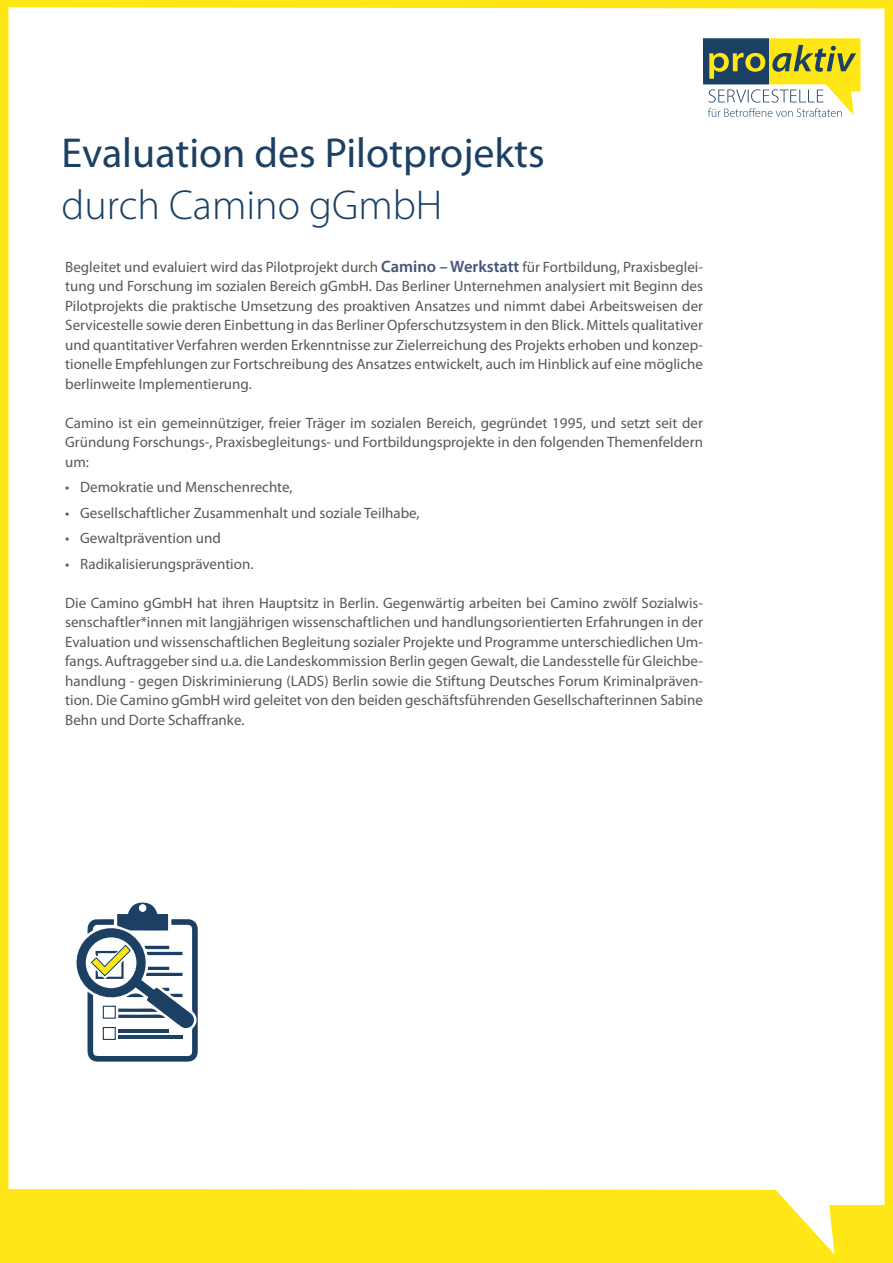
<style>
.page{position:relative;width:893px;height:1263px;background:#ffe616}
.page>*{position:absolute;margin:0;border:0;box-sizing:border-box;transform-origin:0 0}
.t1{font:42px "Myriad Pro";color:#1b4064}
.t2{font:300 42px "Myriad Pro";color:#1b4064}
.t3{font:15px/19.5px "Myriad Pro";color:#57585a;text-align:justify}
.s1{font-weight:600;font-size:16.5px;color:#445478}
</style>
<div class="page">
<div style="left:9px;top:7px;width:875px;height:1247px;background:#fff"></div>
<div style="left:703px;top:38px;width:66px;height:46px;background:#1b4064"></div>
<svg style="left:708px;top:38px;width:152px;height:79px"></svg>
<svg style="left:73px;top:902px;width:125px;height:160px;background:#acb9c3"></svg>
<div style="left:103px;top:1027px;width:13px;height:13px;border:1px solid #1b4064"></div>
<div style="left:103px;top:1006px;width:13px;height:13px;border:1px solid #1b4064"></div>
<p class="t1" style="left:62px;top:127px;width:485px">Evaluation des Pilotprojekts</p>
<p class="t2" style="left:62px;top:180px;width:382px">durch Camino gGmbH</p>
<p class="t3" style="left:65px;top:257px;width:639px">Begleitet und evaluiert wird das Pilotprojekt durch <span class="s1">Camino – Werkstatt</span> für Fortbildung, Praxisbeglei&shy;tung und Forschung im sozialen Bereich gGmbH. Das Berliner Unternehmen analysiert mit Beginn des Pilotprojekts die praktische Umsetzung des proaktiven Ansatzes und nimmt dabei Arbeitsweisen der Servicestelle sowie deren Einbettung in das Berliner Opferschutzsystem in den Blick. Mittels qualitativer und quantitativer Verfahren werden Erkenntnisse zur Zielerreichung des Projekts erhoben und konzep&shy;tionelle Empfehlungen zur Fortschreibung des Ansatzes entwickelt, auch im Hinblick auf eine mögliche berlinweite Implementierung.</p>
<p class="t3" style="left:65px;top:413px;width:639px">Camino ist ein gemeinnütziger, freier Träger im sozialen Bereich, gegründet 1995, und setzt seit der Gründung Forschungs-, Praxisbegleitungs- und Fortbildungsprojekte in den folgenden Themenfeldern um:</p>
<p class="t3" style="left:65px;top:477px;width:229px">• Demokratie und Menschenrechte,</p>
<p class="t3" style="left:65px;top:503px;width:356px">• Gesellschaftlicher Zusammenhalt und soziale Teilhabe,</p>
<p class="t3" style="left:65px;top:528px;width:157px">• Gewaltprävention und</p>
<p class="t3" style="left:65px;top:554px;width:190px">• Radikalisierungsprävention.</p>
<p class="t3" style="left:65px;top:593px;width:639px">Die Camino gGmbH hat ihren Hauptsitz in Berlin. Gegenwärtig arbeiten bei Camino zwölf Sozialwis&shy;senschaftler*innen mit langjährigen wissenschaftlichen und handlungsorientierten Erfahrungen in der Evaluation und wissenschaftlichen Begleitung sozialer Projekte und Programme unterschiedlichen Um&shy;fangs. Auftraggeber sind u.a. die Landeskommission Berlin gegen Gewalt, die Landesstelle für Gleichbe&shy;handlung - gegen Diskriminierung (LADS) Berlin sowie die Stiftung Deutsches Forum Kriminalpräven&shy;tion. Die Camino gGmbH wird geleitet von den beiden geschäftsführenden Gesellschafterinnen Sabine Behn und Dorte Schaffranke.</p>
</div>
